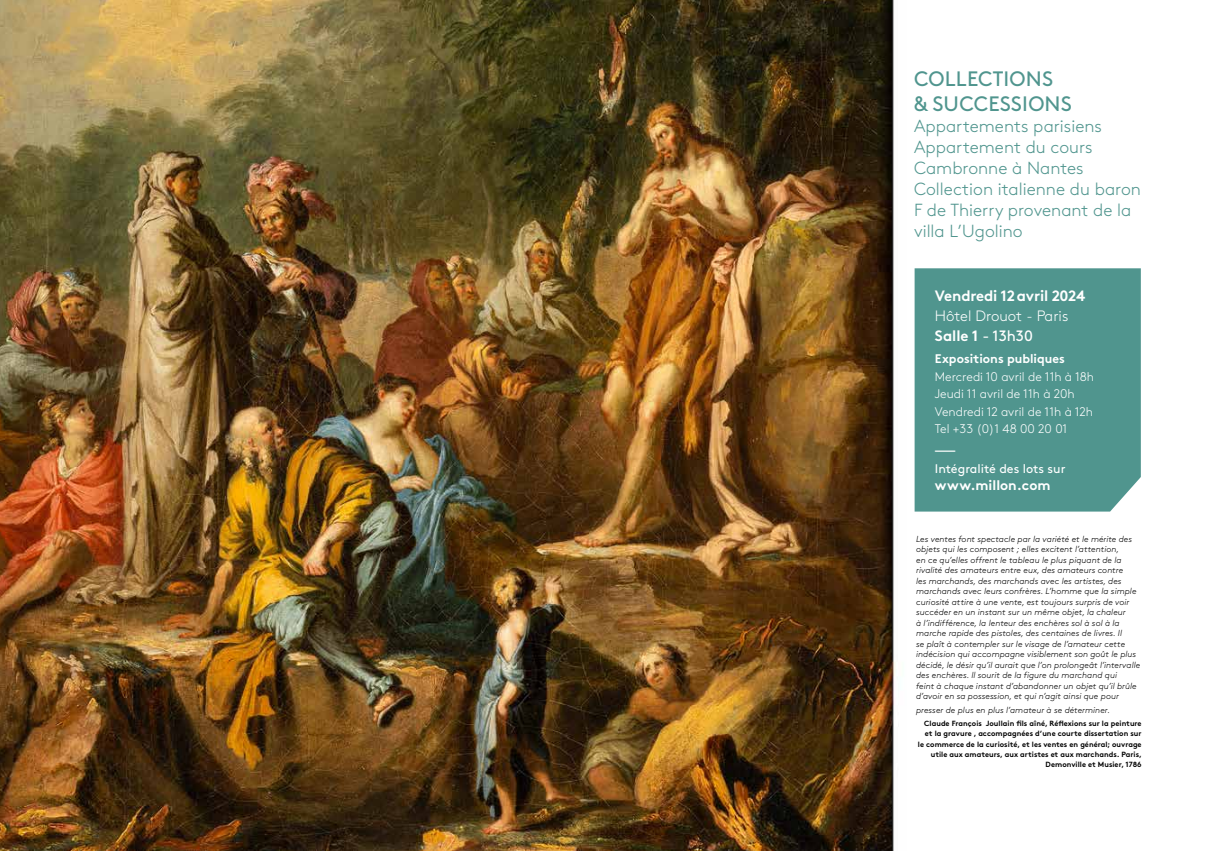
<style>
.page{position:relative;width:1205px;height:851px;background:#fff}
.page>*{position:absolute;margin:0;border:0;box-sizing:border-box;transform-origin:0 0}
.t1{font:20.88px/25px "Brown Pro";letter-spacing:.01em;color:#50958e}
.t2{font:300 17.5px/21px "Brown Pro";color:#50958e}
.t3{font:300 15px/20px "Brown Pro";color:#fff}
.t4{font:700 15px "Brown Pro";letter-spacing:-.01em;color:#fff}
.t5{font:15px "Brown Pro";color:#fff}
.t6{font:700 13.75px "Brown Pro";color:#fff}
.t7{font:300 12.5px/17.5px "Brown Pro";color:#fff}
.t8{font:12.5px "Brown Pro";color:#fff}
.t9{font:700 12.5px "Brown Pro";color:#fff}
.t10{font:italic 300 8.75px/10.5px "Brown Pro";letter-spacing:.005em;color:#000}
.t11{font:700 7.5px/10px "Brown Pro";letter-spacing:.005em;color:#000;text-align:right}
.s1{font-weight:700}
.s2{font-weight:400}
</style>
<div class="page">
<div style="left:914px;top:268px;width:227px;height:243px;background:#50958e"></div>
<img style="left:0;top:0;width:895px;height:850px">
<h1 class="t1" style="left:914px;top:65px;width:159px">COLLECTIONS &amp; SUCCESSIONS</h1>
<h2 class="t2" style="left:914px;top:114px;width:228px">Appartements parisiens<br>Appartement du cours<br>Cambronne à Nantes<br>Collection italienne du baron<br>F de Thierry provenant de la villa L’Ugolino</h2>
<h3 class="t4" style="left:935px;top:283px;width:152px">Vendredi 12avril 2024</h3>
<h3 class="t3" style="left:935px;top:304px;width:135px">Hôtel Drouot - Paris<br><span class="s1">Salle 1</span> <span class="s2">- 13h30</span></h3>
<h3 class="t9" style="left:935px;top:348px;width:132px">Expositions publiques</h3>
<h3 class="t7" style="left:935px;top:366px;width:161px">Mercredi 10 avril de 11h à 18h<br>Jeudi 11 avril de 11h à 20h<br>Vendredi 12 avril de 11h à 12h<br>Tel +33 (0)1 48 00 20 01</h3>
<h3 class="t5" style="left:935px;top:438px;width:22px">—</h3>
<h3 class="t8" style="left:935px;top:459px;width:132px">Intégralité des lots sur</h3>
<h3 class="t6" style="left:935px;top:473px;width:117px">www.millon.com</h3>
<p class="t10" style="left:916px;top:532px;width:226px">Les ventes font spectacle par la variété et le mérite des objets qui les composent ; elles excitent l’attention,<br>en ce qu’elles offrent le tableau le plus piquant de la rivalité des amateurs entre eux, des amateurs contre<br>les marchands, des marchands avec les artistes, des marchands avec leurs confrères. L’homme que la simple curiosité attire à une vente, est toujours surpris de voir succéder en un instant sur un même objet, la chaleur<br>à l’indifférence, la lenteur des enchères sol à sol à la marche rapide des pistoles, des centaines de livres. Il<br>se plaît à contempler sur le visage de l’amateur cette indécision qui accompagne visiblement son goût le plus décidé, le désir qu’il aurait que l’on prolongeât l’intervalle des enchères. Il sourit de la figure du marchand qui<br>feint à chaque instant d’abandonner un objet qu’il brûle d’avoir en sa possession, et qui n’agit ainsi que pour</p>
<p class="t10" style="left:916px;top:704px;width:195px">presser de plus en plus l’amateur à se déterminer.</p>
<p class="t11" style="left:918px;top:718px;width:226px">Claude François Joullain fils aîné, Réflexions sur la peinture et la gravure , accompagnées d’une courte dissertation sur le commerce de la curiosité, et les ventes en général; ouvrage utile aux amateurs, aux artistes et aux marchands. Paris, Demonville et Musier, 1786</p>
</div>
